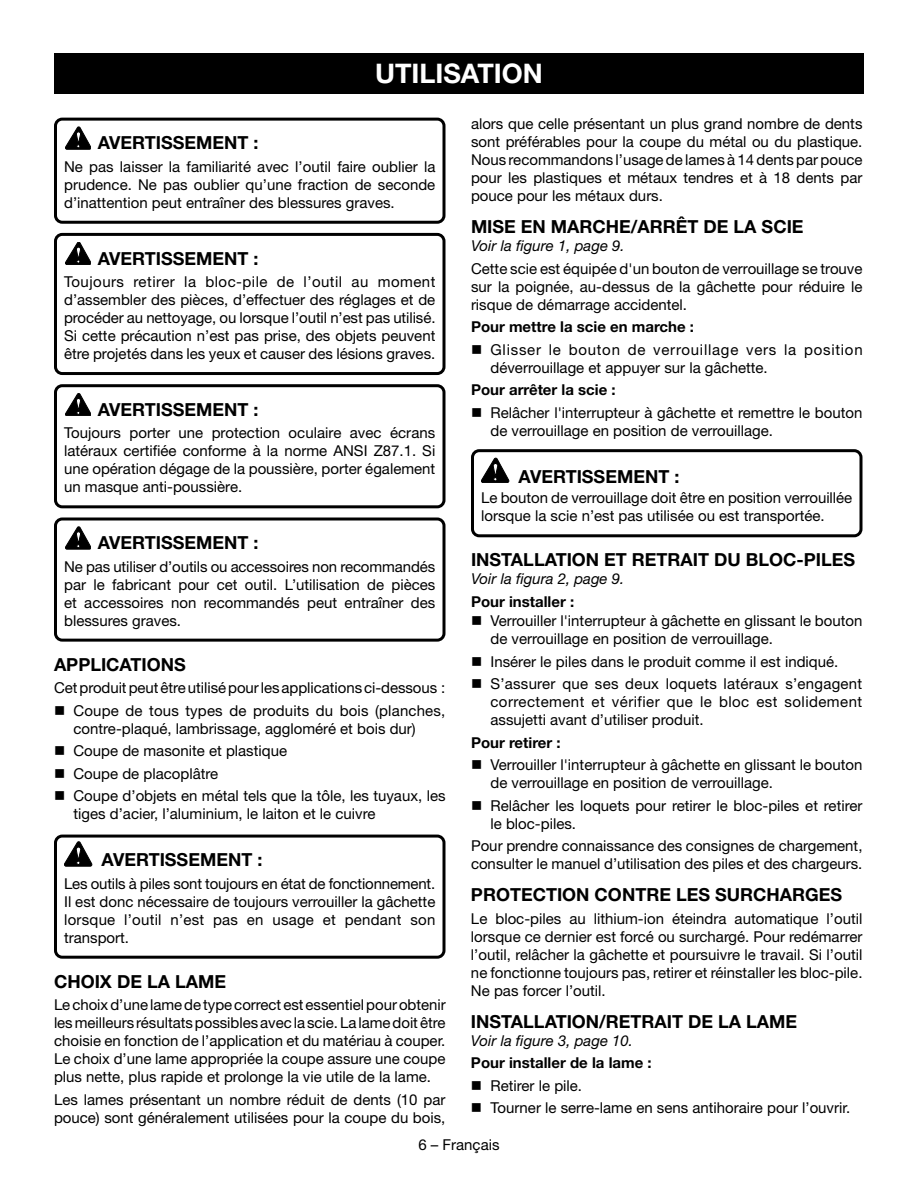
<style>
.page{position:relative;width:918px;height:1188px;background:#fff}
.page>*{position:absolute;margin:0;border:0;box-sizing:border-box;transform-origin:0 0}
.HEADING{font:700 27px "Helvetica Neue LT Std";color:#fff}
.Heading_2_no_space{font:700 18px "Helvetica Neue LT Std";color:#000}
.Warning{font:700 18px "Helvetica Neue LT Std";color:#000}
.Heading_2{font:700 18px "Helvetica Neue LT Std";color:#000}
.Body_text{font:15px/18px "Helvetica Neue LT Std";color:#000}
.Warning_text{font:15px/18px "Helvetica Neue LT Std";color:#000;text-align:justify}
.Body_text-2{font:15px/18px "Helvetica Neue LT Std";letter-spacing:.05em;color:#000}
.See_figure{font:italic 15px "Helvetica Neue LT Std";color:#000}
.Body_text-3{font:700 15px "Helvetica Neue LT Std";color:#000}
.Body_text_subhead{font:700 15px "Helvetica Neue LT Std";color:#000}
</style>
<div class="page">
<div style="left:54px;top:53px;width:810px;height:41px;background:#000"></div>
<div style="left:54px;top:118px;width:392px;height:106px;border:3px solid #000;border-radius:7px"></div>
<div style="left:54px;top:233px;width:392px;height:142px;border:3px solid #000;border-radius:7px"></div>
<div style="left:54px;top:384px;width:392px;height:124px;border:3px solid #000;border-radius:7px"></div>
<div style="left:54px;top:518px;width:392px;height:124px;border:3px solid #000;border-radius:7px"></div>
<div style="left:54px;top:835px;width:392px;height:124px;border:3px solid #000;border-radius:7px"></div>
<svg style="left:65px;top:127px;width:26px;height:22px"></svg>
<svg style="left:65px;top:242px;width:26px;height:23px"></svg>
<svg style="left:65px;top:393px;width:26px;height:23px"></svg>
<svg style="left:65px;top:527px;width:26px;height:22px"></svg>
<svg style="left:64px;top:842px;width:28px;height:24px"></svg>
<div style="left:471px;top:449px;width:391px;height:88px;border:3px solid #000;border-radius:7px"></div>
<svg style="left:481px;top:458px;width:28px;height:25px"></svg>
<p class="HEADING" style="left:375px;top:57px;width:169px">UTILISATION</p>
<p class="Warning" style="left:98px;top:132px;width:162px">AVERTISSEMENT :</p>
<p class="Warning_text" style="left:64px;top:157px;width:373px">Ne pas laisser la familiarité avec l’outil faire oublier la prudence. Ne pas oublier qu’une fraction de seconde d’inattention peut entraîner des blessures graves.</p>
<p class="Warning" style="left:98px;top:247px;width:162px">AVERTISSEMENT :</p>
<p class="Warning_text" style="left:64px;top:272px;width:373px">Toujours retirer la bloc-pile de l’outil au moment d’assembler des pièces, d’effectuer des réglages et de procéder au nettoyage, ou lorsque l’outil n’est pas utilisé.<br>Si cette précaution n’est pas prise, des objets peuvent être projetés dans les yeux et causer des lésions graves.</p>
<p class="Warning" style="left:98px;top:398px;width:162px">AVERTISSEMENT :</p>
<p class="Warning_text" style="left:64px;top:424px;width:373px">Toujours porter une protection oculaire avec écrans latéraux certifiée conforme à la norme ANSI Z87.1. Si une opération dégage de la poussière, porter également un masque anti-poussière.</p>
<p class="Warning" style="left:98px;top:532px;width:162px">AVERTISSEMENT :</p>
<p class="Warning_text" style="left:64px;top:557px;width:373px">Ne pas utiliser d’outils ou accessoires non recommandés par le fabricant pour cet outil. L’utilisation de pièces et accessoires non recommandés peut entraîner des blessures graves.</p>
<p class="Heading_2" style="left:54px;top:653px;width:133px">APPLICATIONS</p>
<p class="Body_text" style="left:54px;top:678px;width:393px">Cet produit peut être utilisé pour les applications ci-dessous :</p>
<p class="Body_text" style="left:74px;top:701px;width:373px">Coupe de tous types de produits du bois (planches, contre-plaqué, lambrissage, aggloméré et bois dur)</p>
<p class="Body_text" style="left:74px;top:741px;width:215px">Coupe de masonite et plastique</p>
<p class="Body_text" style="left:74px;top:764px;width:146px">Coupe de placoplâtre</p>
<p class="Body_text" style="left:74px;top:786px;width:374px">Coupe d’objets en métal tels que la tôle, les tuyaux, les tiges d’acier, l’aluminium, le laiton et le cuivre</p>
<p class="Warning" style="left:101px;top:849px;width:162px">AVERTISSEMENT :</p>
<p class="Warning_text" style="left:64px;top:874px;width:373px">Les outils à piles sont toujours en état de fonctionnement.<br>Il est donc nécessaire de toujours verrouiller la gâchette lorsque l’outil n’est pas en usage et pendant son transport.</p>
<p class="Heading_2" style="left:54px;top:970px;width:174px">CHOIX DE LA LAME</p>
<p class="Body_text" style="left:54px;top:996px;width:393px;text-align:justify">Le choix d’une lame de type correct est essentiel pour obtenir les meilleurs résultats possibles avec la scie. La lame doit être choisie en fonction de l’application et du matériau à couper.<br>Le choix d’une lame appropriée la coupe assure une coupe plus nette, plus rapide et prolonge la vie utile de la lame.</p>
<p class="Body_text" style="left:54px;top:1090px;width:393px">Les lames présentant un nombre réduit de dents (10 par pouce) sont généralement utilisées pour la coupe du bois,</p>
<p class="Body_text" style="left:471px;top:114px;width:393px;text-align:justify">alors que celle présentant un plus grand nombre de dents sont préférables pour la coupe du métal ou du plastique.<br>Nous recommandons l’usage de lames à 14 dents par pouce pour les plastiques et métaux tendres et à 18 dents par pouce pour les métaux durs.</p>
<p class="Heading_2_no_space" style="left:471px;top:216px;width:334px">MISE EN MARCHE/ARRÊT DE LA SCIE</p>
<p class="See_figure" style="left:471px;top:236px;width:155px">Voir la figure 1, page 9.</p>
<p class="Body_text" style="left:471px;top:259px;width:393px;text-align:justify">Cette scie est équipée d'un bouton de verrouillage se trouve sur la poignée, au-dessus de la gâchette pour réduire le risque de démarrage accidentel.</p>
<p class="Body_text_subhead" style="left:471px;top:317px;width:225px">Pour mettre la scie en marche :</p>
<p class="Body_text-2" style="left:490px;top:340px;width:374px">Glisser le bouton de verrouillage vers la position déverrouillage et appuyer sur la gâchette.</p>
<p class="Body_text_subhead" style="left:471px;top:380px;width:146px">Pour arrêter la scie :</p>
<p class="Body_text" style="left:490px;top:403px;width:374px">Relâcher l'interrupteur à gâchette et remettre le bouton de verrouillage en position de verrouillage.</p>
<p class="Warning" style="left:518px;top:465px;width:162px">AVERTISSEMENT :</p>
<p class="Warning_text" style="left:481px;top:489px;width:373px">Le bouton de verrouillage doit être en position verrouillée lorsque la scie n’est pas utilisée ou est transportée.</p>
<p class="Heading_2_no_space" style="left:471px;top:549px;width:386px">INSTALLATION ET RETRAIT DU BLOC-PILES</p>
<p class="See_figure" style="left:471px;top:570px;width:155px">Voir la figura 2, page 9.</p>
<p class="Body_text-3" style="left:471px;top:592px;width:105px">Pour installer :</p>
<p class="Body_text" style="left:490px;top:611px;width:374px">Verrouiller l'interrupteur à gâchette en glissant le bouton de verrouillage en position de verrouillage.</p>
<p class="Body_text" style="left:490px;top:652px;width:349px">Insérer le piles dans le produit comme il est indiqué.</p>
<p class="Body_text" style="left:490px;top:674px;width:373px;text-align:justify">S’assurer que ses deux loquets latéraux s’engagent correctement et vérifier que le bloc est solidement assujetti avant d’utiliser produit.</p>
<p class="Body_text-3" style="left:471px;top:733px;width:91px">Pour retirer :</p>
<p class="Body_text" style="left:490px;top:755px;width:374px">Verrouiller l'interrupteur à gâchette en glissant le bouton de verrouillage en position de verrouillage.</p>
<p class="Body_text" style="left:490px;top:796px;width:373px">Relâcher les loquets pour retirer le bloc-piles et retirer le bloc-piles.</p>
<p class="Body_text" style="left:471px;top:836px;width:393px">Pour prendre connaissance des consignes de chargement, consulter le manuel d’utilisation des piles et des chargeurs.</p>
<p class="Heading_2" style="left:471px;top:884px;width:373px">PROTECTION CONTRE LES SURCHARGES</p>
<p class="Body_text" style="left:471px;top:909px;width:393px;text-align:justify">Le bloc-piles au lithium-ion éteindra automatique l’outil lorsque ce dernier est forcé ou surchargé. Pour redémarrer l’outil, relâcher la gâchette et poursuivre le travail. Si l’outil ne fonctionne toujours pas, retirer et réinstaller les bloc-pile.<br>Ne pas forcer l’outil.</p>
<p class="Heading_2_no_space" style="left:471px;top:1010px;width:328px">INSTALLATION/RETRAIT DE LA LAME</p>
<p class="See_figure" style="left:471px;top:1031px;width:164px">Voir la figure 3, page 10.</p>
<p class="Body_text-3" style="left:471px;top:1054px;width:182px">Pour installer de la lame :</p>
<p class="Body_text" style="left:490px;top:1076px;width:93px">Retirer le pile.</p>
<p class="Body_text" style="left:490px;top:1099px;width:361px">Tourner le serre-lame en sens antihoraire pour l’ouvrir.</p>
<p class="Body_text" style="left:418px;top:1135px;width:83px">6 – Français</p>
</div>
